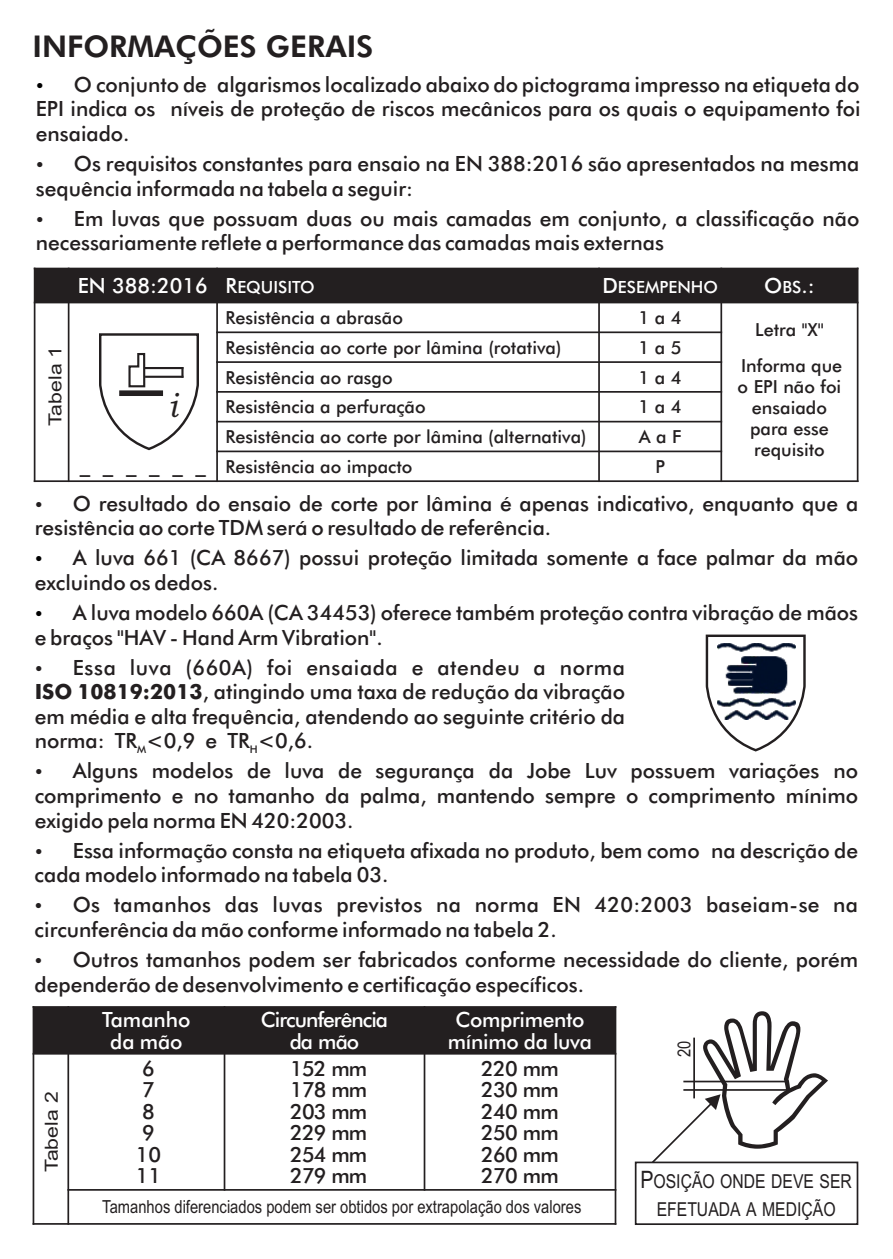
<style>
.page{position:relative;width:893px;height:1259px;background:#fff}
.page>*{position:absolute;margin:0;border:0;box-sizing:border-box;transform-origin:0 0}
.t1{font:italic 33.6px "Bookman Old Style";color:#231f20}
.t2{font:800 30px "Futura BT";color:#231f20}
.t3{font:500 21px/24.6px "Futura BT";color:#231f20}
.t4{font:500 21px/21.3px "Futura BT";letter-spacing:-.015em;color:#fff;text-align:center}
.t5{font:500 21px/21.3px "Futura BT";letter-spacing:-.045em;color:#fff;text-align:center}
.t6{font:19.2px/27.3px "Arial Narrow";color:#231f20;text-align:center}
.t7{font:500 18px/21px "Futura BT";color:#231f20;text-align:center}
.t8{font:18px "Arial Narrow";color:#231f20}
.t9{font:18px "Arial Narrow";color:#231f20;scale:1.44 1}
.t10{font:500 16.8px "Futura BT";color:#fff}
.t11{font:500 10.5px "Futura BT";color:#231f20}
.s1{font-size:16.8px}
.s2{font-size:21px}
.s3{font-weight:700}
.s4{font-size:24px}
</style>
<div class="page">
<div style="left:635px;top:1161px;width:223px;height:64px;border:2px solid #231f20"></div>
<div style="left:33px;top:1007px;width:35px;height:46px;background:#231f20"></div>
<div style="left:68px;top:1007px;width:157px;height:46px;background:#231f20"></div>
<div style="left:225px;top:1007px;width:199px;height:46px;background:#231f20"></div>
<div style="left:424px;top:1007px;width:191px;height:46px;background:#231f20"></div>
<hr style="left:33px;top:1006px;width:1px;height:218px;background:#231f20">
<hr style="left:67px;top:1006px;width:2px;height:218px;background:#231f20">
<hr style="left:224px;top:1006px;width:1px;height:184px;background:#231f20">
<hr style="left:424px;top:1006px;width:1px;height:184px;background:#231f20">
<hr style="left:615px;top:1006px;width:1px;height:218px;background:#231f20">
<hr style="left:33px;top:1223px;width:583px;height:1px;background:#231f20">
<hr style="left:67px;top:1189px;width:549px;height:1px;background:#231f20">
<hr style="left:33px;top:1053px;width:583px;height:1px;background:#231f20">
<hr style="left:33px;top:1006px;width:583px;height:2px;background:#231f20">
<svg style="left:99px;top:333px;width:100px;height:118px"></svg>
<svg style="left:705px;top:634px;width:101px;height:118px"></svg>
<div style="left:35px;top:268px;width:34px;height:34px;background:#231f20"></div>
<div style="left:69px;top:268px;width:148px;height:34px;background:#231f20"></div>
<div style="left:217px;top:268px;width:382px;height:34px;background:#231f20"></div>
<div style="left:599px;top:268px;width:122px;height:34px;background:#231f20"></div>
<div style="left:721px;top:268px;width:137px;height:34px;background:#231f20"></div>
<hr style="left:34px;top:268px;width:1px;height:214px;background:#231f20">
<hr style="left:68px;top:268px;width:1px;height:214px;background:#231f20">
<hr style="left:216px;top:268px;width:2px;height:214px;background:#231f20">
<hr style="left:598px;top:268px;width:2px;height:214px;background:#231f20">
<hr style="left:720px;top:268px;width:2px;height:214px;background:#231f20">
<hr style="left:857px;top:268px;width:1px;height:214px;background:#231f20">
<hr style="left:34px;top:480px;width:824px;height:2px;background:#231f20">
<hr style="left:216px;top:450px;width:506px;height:2px;background:#231f20">
<hr style="left:216px;top:421px;width:506px;height:1px;background:#231f20">
<hr style="left:216px;top:391px;width:506px;height:2px;background:#231f20">
<hr style="left:216px;top:361px;width:506px;height:2px;background:#231f20">
<hr style="left:216px;top:331px;width:506px;height:2px;background:#231f20">
<hr style="left:34px;top:302px;width:824px;height:1px;background:#231f20">
<svg style="left:652px;top:1037px;width:176px;height:126px"></svg>
<h2 class="t2" style="left:33px;top:34px;width:342px">INFORMAÇÕES GERAIS</h2>
<p class="t3" style="left:36px;top:74px;width:826px;text-align:justify;text-indent:38px">O conjunto de algarismos localizado abaixo do pictograma impresso na etiqueta do EPI indica os níveis de proteção de riscos mecânicos para os quais o equipamento foi ensaiado.</p>
<p class="t3" style="left:36px;top:153px;width:825px;text-indent:38px">Os requisitos constantes para ensaio na EN 388:2016 são apresentados na mesma sequência informada na tabela a seguir:</p>
<p class="t3" style="left:36px;top:208px;width:825px;text-indent:38px">Em luvas que possuam duas ou mais camadas em conjunto, a classificação não necessariamente reflete a performance das camadas mais externas</p>
<p class="t9" style="left:48px;top:426px;width:57px;rotate:-90deg">Tabela 1</p>
<p class="t4" style="left:78px;top:277px;width:238px">EN 388:2016 R<span class="s1">EQUISITO</span></p>
<p class="t10" style="left:602px;top:280px;width:117px"><span class="s2">D</span>ESEMPENHO</p>
<p class="t4" style="left:764px;top:277px;width:52px">O<span class="s1">BS</span>.:</p>
<p class="t7" style="left:226px;top:309px;width:179px">Resistência a abrasão</p>
<p class="t7" style="left:639px;top:309px;width:45px">1 a 4</p>
<p class="t7" style="left:741px;top:313px;width:103px;line-height:36px">Letra ''X''<br>Informa que</p>
<p class="t7" style="left:738px;top:378px;width:105px">o EPI não foi ensaiado para esse requisito</p>
<p class="t7" style="left:226px;top:338px;width:337px">Resistência ao corte por lâmina (rotativa)</p>
<p class="t7" style="left:639px;top:338px;width:45px">1 a 5</p>
<p class="t7" style="left:226px;top:368px;width:168px">Resistência ao rasgo</p>
<p class="t7" style="left:639px;top:368px;width:45px">1 a 4</p>
<p class="t7" style="left:226px;top:398px;width:202px">Resistência a perfuração</p>
<p class="t7" style="left:639px;top:398px;width:45px">1 a 4</p>
<p class="t7" style="left:226px;top:428px;width:363px">Resistência ao corte por lâmina (alternativa)</p>
<p class="t7" style="left:639px;top:428px;width:44px">A a F</p>
<p class="t7" style="left:80px;top:458px;width:334px"><span class="s2">_ _ _ _ _ _</span> Resistência ao impacto</p>
<p class="t7" style="left:655px;top:458px;width:11px">P</p>
<h1 class="t1" style="left:169px;top:392px;width:11px">i</h1>
<p class="t3" style="left:35px;top:493px;width:825px;text-indent:38px">O resultado do ensaio de corte por lâmina é apenas indicativo, enquanto que a resistência ao corte TDM será o resultado de referência.</p>
<p class="t3" style="left:35px;top:547px;width:825px;text-indent:38px">A luva 661 (CA 8667) possui proteção limitada somente a face palmar da mão excluindo os dedos.</p>
<p class="t3" style="left:35px;top:602px;width:825px;text-indent:38px">A luva modelo 660A (CA 34453) oferece também proteção contra vibração de mãos e braços ''HAV - Hand Arm Vibration''.</p>
<p class="t3" style="left:35px;top:657px;width:592px;text-align:justify;text-indent:38px">Essa luva (660A) foi ensaiada e atendeu a norma <span class="s3">ISO 10819:2013</span>, atingindo uma taxa de redução da vibração em média e alta frequência, atendendo ao seguinte critério da norma: TR<sub>M</sub>&lt;0,9 e TR &lt;0,6.</p>
<p class="t11" style="left:250px;top:744px;width:9px">H</p>
<p class="t3" style="left:35px;top:760px;width:825px;text-align:justify;text-indent:38px">Alguns modelos de luva de segurança da Jobe Luv possuem variações no comprimento e no tamanho da palma, mantendo sempre o comprimento mínimo exigido pela norma EN 420:2003.</p>
<p class="t3" style="left:35px;top:840px;width:825px;text-indent:38px">Essa informação consta na etiqueta afixada no produto, bem como na descrição de cada modelo informado na tabela 03.</p>
<p class="t3" style="left:35px;top:894px;width:825px;text-indent:38px">Os tamanhos das luvas previstos na norma EN 420:2003 baseiam-se na circunferência da mão conforme informado na tabela 2.</p>
<p class="t3" style="left:35px;top:949px;width:825px;text-indent:38px">Outros tamanhos podem ser fabricados conforme necessidade do cliente, porém dependerão de desenvolvimento e certificação específicos.</p>
<p class="t9" style="left:45px;top:1172px;width:57px;rotate:-90deg">Tabela 2</p>
<p class="t4" style="left:102px;top:1011px;width:90px">Tamanho da mão</p>
<p class="t5" style="left:261px;top:1011px;width:129px">Circunferência da mão</p>
<p class="t4" style="left:448px;top:1011px;width:146px">Comprimento mínimo da luva</p>
<p class="t3" style="left:136px;top:1059px;width:27px;line-height:21.3px;text-align:center">6<br>7<br>8<br>9<br>10<br>11</p>
<p class="t3" style="left:290px;top:1059px;width:78px;line-height:21.3px;text-align:justify">152 mm 178 mm 203 mm 229 mm 254 mm 279 mm</p>
<p class="t3" style="left:481px;top:1059px;width:79px;line-height:21.3px;text-align:justify">220 mm 230 mm 240 mm 250 mm 260 mm 270 mm</p>
<p class="t8" style="left:102px;top:1200px;width:481px">Tamanhos diferenciados podem ser obtidos por extrapolação dos valores</p>
<p class="t8" style="left:677px;top:1057px;width:18px;rotate:-90deg">20</p>
<p class="t6" style="left:640px;top:1169px;width:213px"><span class="s4">P</span>OSIÇÃO ONDE DEVE SER<br>EFETUADA A MEDIÇÃO</p>
</div>
